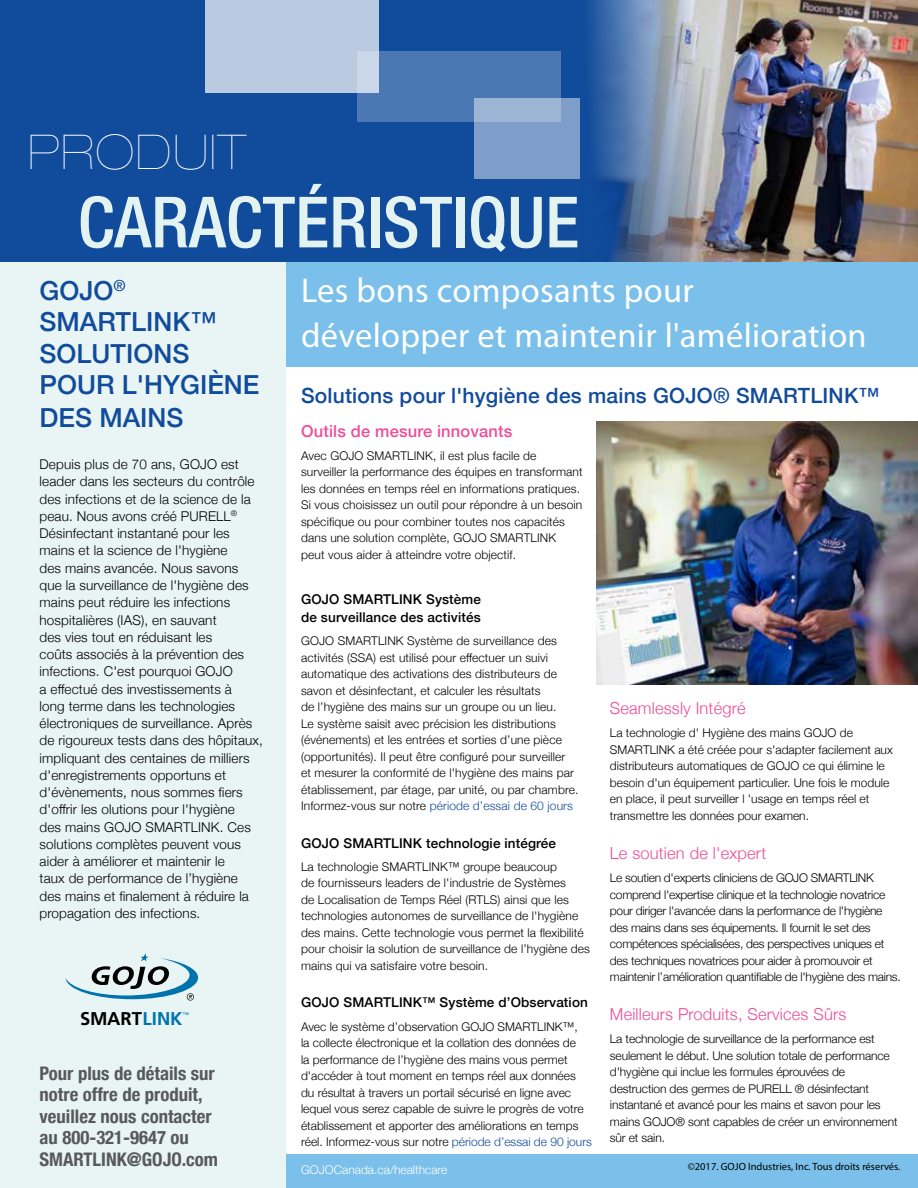
<style>
.page{position:relative;width:918px;height:1188px;background:#fff}
.page>*{position:absolute;margin:0;border:0;box-sizing:border-box;transform-origin:0 0}
.t1{font:500 condensed 70.65px "Helvetica Neue";color:#e3f3f1}
.t2{font:900 expanded 48px "Helvetica Neue";letter-spacing:.04em;color:#fff}
.t3{font:34.5px/45.6px "Myriad Pro";letter-spacing:.01em;color:#fff}
.t4{font:500 26.25px/31.8px "Helvetica Neue";color:#114b9b}
.t5{font:500 21px "Helvetica Neue";letter-spacing:.01em;color:#114b9b}
.t6{font:700 condensed 18.75px/21.6px "Helvetica Neue";color:#58595b}
.t7{font:700 18.45px "Frutiger";letter-spacing:-.005em;color:#000}
.t8{font:300 16.5px "Helvetica Neue";letter-spacing:.01em;color:#ee4d99}
.t9{font:500 16.5px "Helvetica Neue";letter-spacing:.01em;color:#ee4d99}
.t10{font:300 13.5px/17.2px "Helvetica Neue";letter-spacing:.01em;color:#000}
.t11{font:500 13.5px/18px "Helvetica Neue";letter-spacing:.01em;color:#000}
.t12{font:300 12px/16.5px "Helvetica Neue";color:#000}
.t13{font:300 12px/16.5px "Helvetica Neue";letter-spacing:-.02em;color:#000}
.t14{font:300 12px "Helvetica Neue";color:#fff}
.t15{font:10.5px "Myriad Pro";color:#000}
.t16{font:300 6.75px "Frutiger";color:#0073ae}
.s1{color:#114b9b}
.s2{color:#0073ae}
</style>
<div class="page">
<div style="left:285px;top:0;width:633px;height:1188px;background:#7ac0ea"></div>
<div style="left:285px;top:367px;width:633px;height:786px;background:#fff"></div>
<div style="left:0;top:0;width:285px;height:1188px;background:#e9f5f4"></div>
<div style="left:0;top:0;width:918px;height:261px;background:#114b9b"></div>
<div style="left:357px;top:52px;width:204px;height:70px;background:#4b77b3"></div>
<svg style="left:474px;top:98px;width:106px;height:81px;background:#85a2cb"></svg>
<div style="left:205px;top:0;width:174px;height:93px;background:#b9cae1"></div>
<img style="left:596px;top:422px;width:322px;height:263px">
<img style="left:590px;top:0;width:328px;height:261px">
<svg style="left:66px;top:953px;width:132px;height:48px"></svg>
<h2 class="t2" style="left:28px;top:124px;width:219px">PRODUIT</h2>
<h1 class="t1" style="left:78px;top:180px;width:503px">CARACTÉRISTIQUE</h1>
<h3 class="t3" style="left:301px;top:267px;width:567px">Les bons composants pour développer et maintenir l'amélioration</h3>
<h3 class="t4" style="left:40px;top:273px;width:221px">GOJO<sup>®<br></sup>SMARTLINK™<br>SOLUTIONS<br>POUR L'HYGIÈNE<br>DES MAINS</h3>
<h3 class="t5" style="left:301px;top:378px;width:580px">Solutions pour l'hygiène des mains GOJO® SMARTLINK™</h3>
<h3 class="t9" style="left:301px;top:418px;width:213px">Outils de mesure innovants</h3>
<p class="t12" style="left:301px;top:447px;width:283px">Avec GOJO SMARTLINK, il est plus facile de surveiller la performance des équipes en transformant les données en temps réel en informations pratiques.<br>Si vous choisissez un outil pour répondre à un besoin spécifique ou pour combiner toutes nos capacités dans une solution complète, GOJO SMARTLINK peut vous aider à atteindre votre objectif.</p>
<p class="t11" style="left:301px;top:589px;width:181px">GOJO SMARTLINK Système de surveillance des activités</p>
<p class="t12" style="left:301px;top:632px;width:279px">GOJO SMARTLINK Système de surveillance des activités (SSA) est utilisé pour effectuer un suivi automatique des activations des distributeurs de savon et désinfectant, et calculer les résultats<br>de l’hygiène des mains sur un groupe ou un lieu.<br>Le système saisit avec précision les distributions (événements) et les entrées et sorties d’une pièce (opportunités). Il peut être configuré pour surveiller<br>et mesurer la conformité de l'hygiène des mains par établissement, par étage, par unité, ou par chambre.<br>Informez-vous sur notre <span class="s1">période d’essai de 60 jours</span></p>
<p class="t11" style="left:301px;top:833px;width:256px">GOJO SMARTLINK technologie intégrée</p>
<p class="t12" style="left:301px;top:858px;width:291px">La technologie SMARTLINK™ groupe beaucoup<br>de fournisseurs leaders de l'industrie de Systèmes<br>de Localisation de Temps Réel (RTLS) ainsi que les technologies autonomes de surveillance de l'hygiène des mains. Cette technologie vous permet la flexibilité pour choisir la solution de surveillance de l’hygiène des mains qui va satisfaire votre besoin.</p>
<p class="t11" style="left:301px;top:993px;width:288px">GOJO SMARTLINK™ Système d’Observation</p>
<p class="t12" style="left:301px;top:1017px;width:292px">Avec le système d’observation GOJO SMARTLINK™,<br>la collecte électronique et la collation des données de<br>la performance de l’hygiène des mains vous permet d'accéder à tout moment en temps réel aux données du résultat à travers un portail sécurisé en ligne avec lequel vous serez capable de suivre le progrès de votre établissement et apporter des améliorations en temps réel. Informez-vous sur notre <span class="s1">période d’essai de 90 jours</span></p>
<p class="t10" style="left:40px;top:455px;width:225px">Depuis plus de 70 ans, GOJO est leader dans les secteurs du contrôle des infections et de la science de la peau. Nous avons créé PURELL<sup>® </sup>Désinfectant instantané pour les mains et la science de l'hygiène<br>des mains avancée. Nous savons que la surveillance de l'hygiène des mains peut réduire les infections hospitalières (IAS), en sauvant<br>des vies tout en réduisant les<br>coûts associés à la prévention des infections. C'est pourquoi GOJO<br>a effectué des investissements à<br>long terme dans les technologies électroniques de surveillance. Après de rigoureux tests dans des hôpitaux, impliquant des centaines de milliers d'enregistrements opportuns et d'évènements, nous sommes fiers d'offrir les olutions pour l'hygiène<br>des mains GOJO SMARTLINK. Ces solutions complètes peuvent vous aider à améliorer et maintenir le<br>taux de performance de l’hygiène<br>des mains et finalement à réduire la propagation des infections.</p>
<h3 class="t8" style="left:610px;top:695px;width:137px">Seamlessly Intégré</h3>
<p class="t12" style="left:610px;top:724px;width:284px">La technologie d' Hygiène des mains GOJO de SMARTLINK a été créée pour s'adapter facilement aux distributeurs automatiques de GOJO ce qui élimine le besoin d'un équipement particulier. Une fois le module en place, il peut surveiller l 'usage en temps réel et transmettre les données pour examen.</p>
<h3 class="t8" style="left:610px;top:840px;width:158px">Le soutien de l'expert</h3>
<p class="t13" style="left:610px;top:869px;width:292px">Le soutien d'experts cliniciens de GOJO SMARTLINK comprend l'expertise clinique et la technologie novatrice pour diriger l'avancée dans la performance de l'hygiène des mains dans ses équipements. Il fournit le set des compétences spécialisées, des perspectives uniques et des techniques novatrices pour aider à promouvoir et maintenir l’amélioration quantifiable de l'hygiène des mains.</p>
<h3 class="t8" style="left:610px;top:1001px;width:238px">Meilleurs Produits, Services Sûrs</h3>
<p class="t12" style="left:610px;top:1030px;width:289px">La technologie de surveillance de la performance est seulement le début. Une solution totale de performance d'hygiène qui inclue les formules éprouvées de destruction des germes de PURELL ® désinfectant instantané et avancé pour les mains et savon pour les mains GOJO® sont capables de créer un environnement sûr et sain.</p>
<h3 class="t7" style="left:80px;top:1008px;width:104px">SMART<span class="s2">LINK</span></h3>
<p class="t16" style="left:183px;top:1010px;width:8px">™</p>
<h3 class="t6" style="left:40px;top:1061px;width:180px">Pour plus de détails sur notre offre de produit, veuillez nous contacter au 800-321-9647 ou<br>SMARTLINK@GOJO.com</h3>
<p class="t14" style="left:301px;top:1160px;width:148px">GOJOCanada.ca/healthcare</p>
<p class="t15" style="left:688px;top:1160px;width:214px">©2017. GOJO Industries, Inc. Tous droits réservés.</p>
</div>
